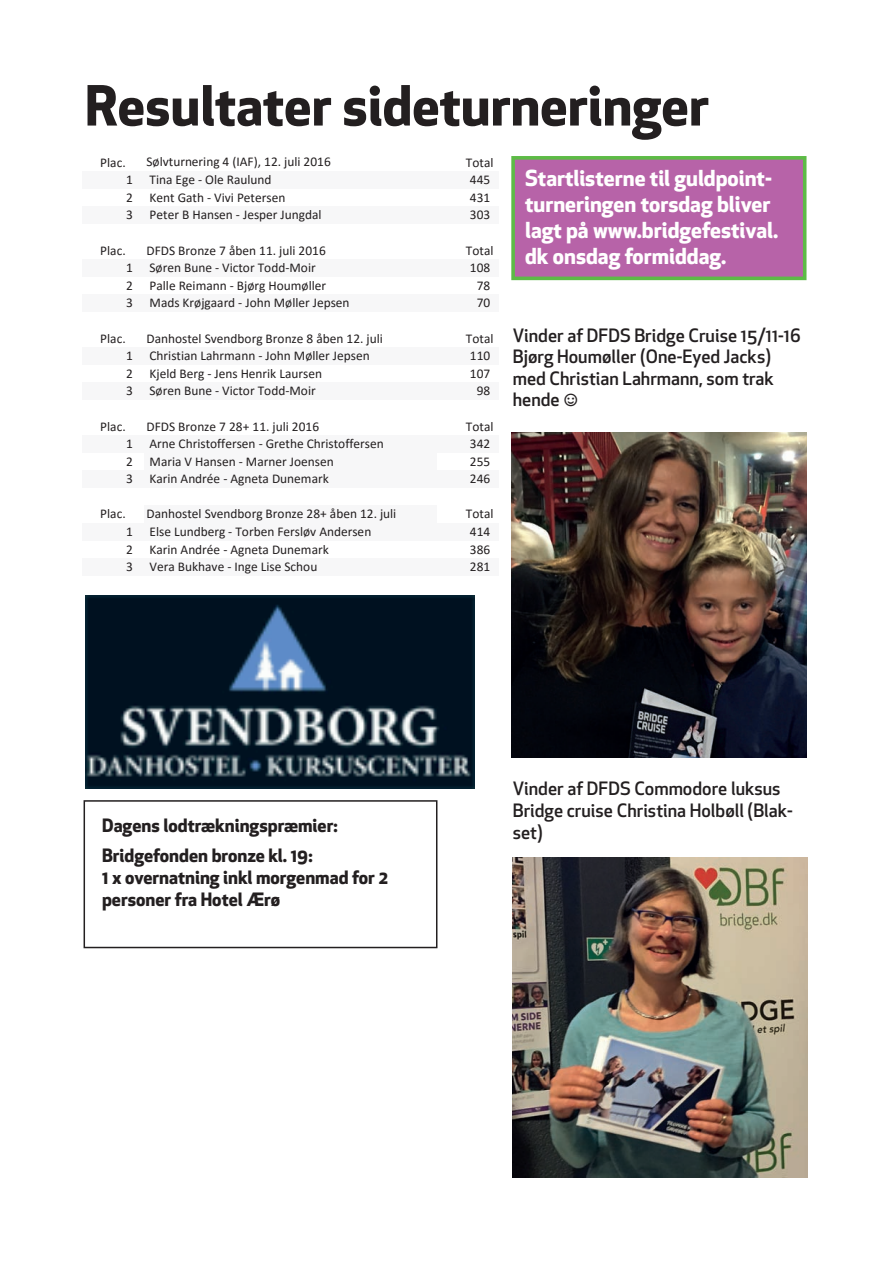
<style>
.page{position:relative;width:893px;height:1263px;background:#fff}
.page>*{position:absolute;margin:0;border:0;box-sizing:border-box;transform-origin:0 0}
.t1{font:700 54px "Apex New";color:#231f20}
.t2{font:700 21.6px/25.8px "Apex New";color:#fff}
.t3{font:500 18px/21.6px "Apex New";color:#231f20}
.t4{font:700 18px/30.2px "Apex New";color:#231f20}
.t5{font:13.35px "Calibri";color:#231f20}
.s1{font-family:"The Serif HP5 Plain";font-weight:400}
</style>
<div class="page">
<div style="left:84px;top:800px;width:353px;height:148px;border:2px solid #231f20"></div>
<div style="left:82px;top:171px;width:417px;height:18px;background:#f7f7f8"></div>
<div style="left:82px;top:206px;width:417px;height:18px;background:#f7f7f8"></div>
<div style="left:82px;top:259px;width:417px;height:17px;background:#f7f7f8"></div>
<div style="left:82px;top:294px;width:417px;height:18px;background:#f7f7f8"></div>
<div style="left:82px;top:347px;width:417px;height:17px;background:#f7f7f8"></div>
<div style="left:82px;top:382px;width:417px;height:18px;background:#f7f7f8"></div>
<div style="left:82px;top:435px;width:417px;height:17px;background:#f7f7f8"></div>
<div style="left:144px;top:452px;width:292px;height:18px;background:#f7f7f8"></div>
<div style="left:82px;top:470px;width:417px;height:18px;background:#f7f7f8"></div>
<div style="left:144px;top:505px;width:292px;height:18px;background:#f7f7f8"></div>
<div style="left:82px;top:523px;width:417px;height:17px;background:#f7f7f8"></div>
<div style="left:82px;top:558px;width:417px;height:18px;background:#f7f7f8"></div>
<div style="left:513px;top:158px;width:292px;height:120px;background:#b763a8"></div>
<div style="left:511px;top:156px;width:295px;height:124px;border:4px solid #5dbb46"></div>
<img style="left:511px;top:433px;width:295px;height:325px">
<img style="left:513px;top:857px;width:295px;height:321px">
<img style="left:85px;top:595px;width:390px;height:194px">
<h1 class="t1" style="left:85px;top:67px;width:625px">Resultater sideturneringer</h1>
<p class="t5" style="left:100px;top:153px;width:27px">Plac.</p>
<p class="t5" style="left:146px;top:153px;width:186px">Sølvturnering 4 (IAF), 12. juli 2016</p>
<p class="t5" style="left:466px;top:153px;width:29px">Total</p>
<p class="t5" style="left:126px;top:170px;width:147px">1 Tina Ege - Ole Raulund</p>
<p class="t5" style="left:470px;top:170px;width:22px">445</p>
<p class="t5" style="left:126px;top:188px;width:161px">2 Kent Gath - Vivi Petersen</p>
<p class="t5" style="left:470px;top:188px;width:22px">431</p>
<p class="t5" style="left:126px;top:206px;width:197px">3 Peter B Hansen - Jesper Jungdal</p>
<p class="t5" style="left:470px;top:206px;width:22px">303</p>
<p class="t5" style="left:100px;top:241px;width:27px">Plac.</p>
<p class="t5" style="left:146px;top:241px;width:181px">DFDS Bronze 7 åben 11. juli 2016</p>
<p class="t5" style="left:466px;top:241px;width:29px">Total</p>
<p class="t5" style="left:126px;top:258px;width:191px">1 Søren Bune - Victor Todd-Moir</p>
<p class="t5" style="left:470px;top:258px;width:22px">108</p>
<p class="t5" style="left:126px;top:276px;width:202px">2 Palle Reimann - Bjørg Houmøller</p>
<p class="t5" style="left:477px;top:276px;width:15px">78</p>
<p class="t5" style="left:126px;top:294px;width:225px">3 Mads Krøjgaard - John Møller Jepsen</p>
<p class="t5" style="left:477px;top:294px;width:15px">70</p>
<p class="t5" style="left:100px;top:329px;width:27px">Plac.</p>
<p class="t5" style="left:146px;top:329px;width:238px">Danhostel Svendborg Bronze 8 åben 12. juli</p>
<p class="t5" style="left:466px;top:329px;width:29px">Total</p>
<p class="t5" style="left:126px;top:346px;width:245px">1 Christian Lahrmann - John Møller Jepsen</p>
<p class="t5" style="left:470px;top:346px;width:22px">110</p>
<p class="t5" style="left:126px;top:364px;width:197px">2 Kjeld Berg - Jens Henrik Laursen</p>
<p class="t5" style="left:470px;top:364px;width:22px">107</p>
<p class="t5" style="left:126px;top:382px;width:191px">3 Søren Bune - Victor Todd-Moir</p>
<p class="t5" style="left:477px;top:382px;width:15px">98</p>
<p class="t5" style="left:100px;top:417px;width:27px">Plac.</p>
<p class="t5" style="left:146px;top:417px;width:174px">DFDS Bronze 7 28+ 11. juli 2016</p>
<p class="t5" style="left:466px;top:417px;width:29px">Total</p>
<p class="t5" style="left:126px;top:434px;width:259px">1 Arne Christoffersen - Grethe Christoffersen</p>
<p class="t5" style="left:470px;top:434px;width:22px">342</p>
<p class="t5" style="left:126px;top:452px;width:209px">2 Maria V Hansen - Marner Joensen</p>
<p class="t5" style="left:470px;top:452px;width:22px">255</p>
<p class="t5" style="left:126px;top:470px;width:204px">3 Karin Andrée - Agneta Dunemark</p>
<p class="t5" style="left:470px;top:470px;width:22px">246</p>
<p class="t5" style="left:100px;top:505px;width:27px">Plac.</p>
<p class="t5" style="left:146px;top:505px;width:251px">Danhostel Svendborg Bronze 28+ åben 12. juli</p>
<p class="t5" style="left:466px;top:505px;width:29px">Total</p>
<p class="t5" style="left:126px;top:522px;width:247px">1 Else Lundberg - Torben Fersløv Andersen</p>
<p class="t5" style="left:470px;top:522px;width:22px">414</p>
<p class="t5" style="left:126px;top:540px;width:204px">2 Karin Andrée - Agneta Dunemark</p>
<p class="t5" style="left:470px;top:540px;width:22px">386</p>
<p class="t5" style="left:126px;top:557px;width:193px">3 Vera Bukhave - Inge Lise Schou</p>
<p class="t5" style="left:470px;top:557px;width:22px">281</p>
<h2 class="t2" style="left:525px;top:164px;width:255px">Startlisterne til guldpoint&shy;turneringen torsdag bliver lagt på www.bridgefestival. dk onsdag formiddag.</h2>
<h3 class="t3" style="left:513px;top:324px;width:290px">Vinder af DFDS Bridge Cruise 15/11-16<br>Bjørg Houmøller (One-Eyed Jacks) med Christian Lahrmann, som trak hende <span class="s1">☺</span></h3>
<h3 class="t4" style="left:102px;top:810px;width:237px">Dagens lodtrækningspræmier:<br>Bridgefonden bronze kl. 19:</h3>
<h3 class="t4" style="left:102px;top:866px;width:288px;line-height:21.6px">1 x overnatning inkl morgenmad for 2 personer fra Hotel Ærø</h3>
<h3 class="t3" style="left:513px;top:778px;width:282px">Vinder af DFDS Commodore luksus<br>Bridge cruise Christina Holbøll (Blak&shy;set)</h3>
</div>
